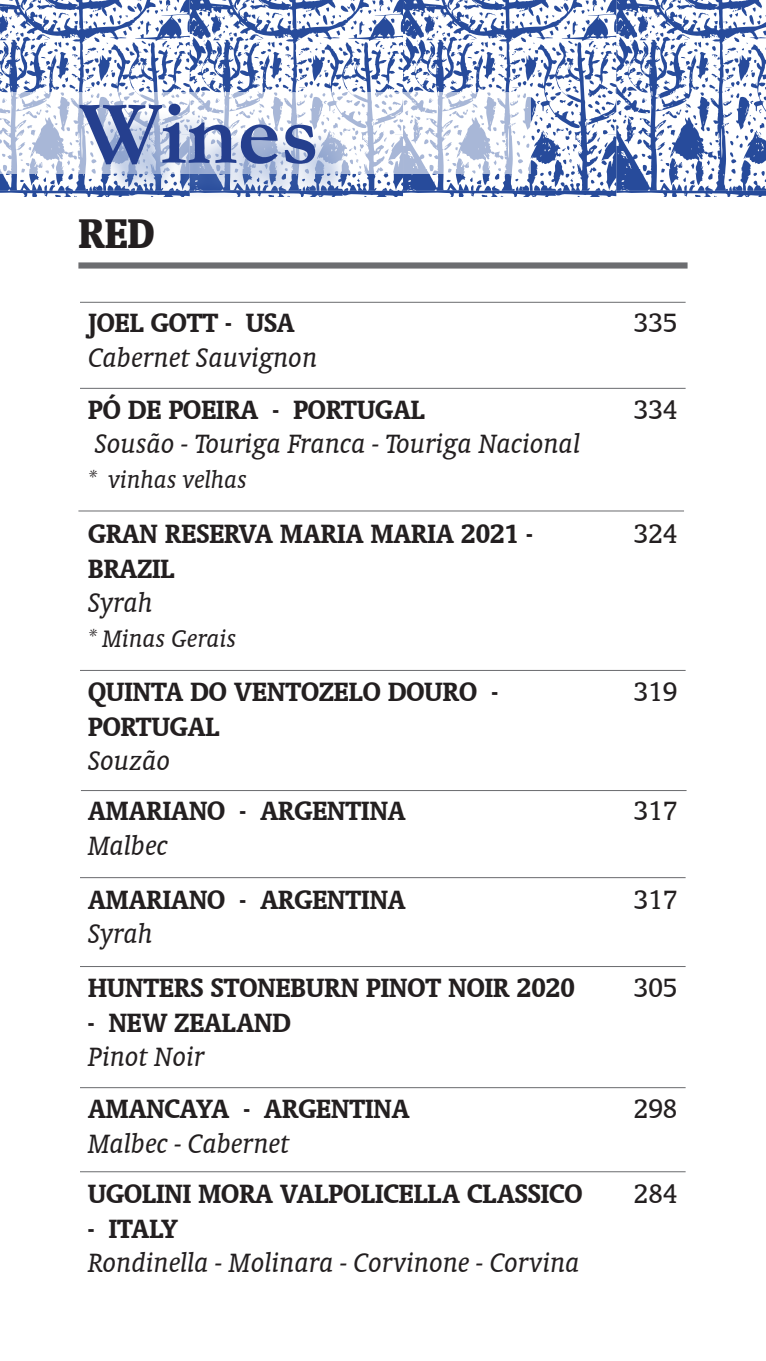
<style>
.page{position:relative;width:766px;height:1361px;background:#fff}
.page>*{position:absolute;margin:0;border:0;box-sizing:border-box;transform-origin:0 0}
.t1{font:700 91.8px "Garamond";color:#253f8e}
.t2{font:700 condensed 47.1px "Oranda BT";color:#231f20}
.t3{font:700 30px/34.5px "Oranda BT";color:#231f20}
.t4{font:italic 30px "Oranda BT";color:#231f20}
.t5{font:30px "Oranda BT";color:#231f20}
.t6{font:italic 27px "Oranda BT";color:#231f20}
</style>
<div class="page">
<svg style="left:0;top:0;width:765px;height:196px"></svg>
<svg style="left:0;top:92px;width:531px;height:81px"></svg>
<div style="left:85px;top:110px;width:266px;height:91px;background:#6081bf;opacity:.6"></div>
<div style="left:78px;top:262px;width:609px;height:6px;background:#6c6d70"></div>
<hr style="left:80px;top:670px;width:605px;height:1px;background:#6c6d70">
<hr style="left:80px;top:302px;width:605px;height:1px;background:#6c6d70">
<hr style="left:81px;top:790px;width:605px;height:1px;background:#6c6d70">
<hr style="left:80px;top:877px;width:605px;height:1px;background:#6c6d70">
<hr style="left:80px;top:966px;width:605px;height:1px;background:#6c6d70">
<hr style="left:80px;top:1087px;width:605px;height:1px;background:#6c6d70">
<hr style="left:80px;top:1171px;width:605px;height:1px;background:#6c6d70">
<hr style="left:78px;top:510px;width:605px;height:1px;background:#6c6d70">
<hr style="left:80px;top:388px;width:605px;height:1px;background:#6c6d70">
<h1 class="t1" style="left:79px;top:79px;width:241px">Wines</h1>
<p class="t2" style="left:78px;top:206px;width:78px">RED</p>
<p class="t3" style="left:88px;top:305px;width:208px">JOEL GOTT - USA</p>
<p class="t4" style="left:88px;top:340px;width:231px">Cabernet Sauvignon</p>
<p class="t3" style="left:88px;top:392px;width:338px">PÓ DE POEIRA - PORTUGAL</p>
<p class="t4" style="left:95px;top:427px;width:487px">Sousão - Touriga Franca - Touriga Nacional</p>
<p class="t6" style="left:88px;top:464px;width:160px">* vinhas velhas</p>
<p class="t3" style="left:88px;top:516px;width:446px">GRAN RESERVA MARIA MARIA 2021 -<br>BRAZIL</p>
<p class="t4" style="left:88px;top:586px;width:66px">Syrah</p>
<p class="t6" style="left:88px;top:623px;width:150px">* Minas Gerais</p>
<p class="t3" style="left:88px;top:674px;width:411px">QUINTA DO VENTOZELO DOURO -<br>PORTUGAL</p>
<p class="t4" style="left:88px;top:744px;width:84px">Souzão</p>
<p class="t3" style="left:88px;top:793px;width:319px">AMARIANO - ARGENTINA</p>
<p class="t4" style="left:88px;top:828px;width:81px">Malbec</p>
<p class="t3" style="left:88px;top:881px;width:319px">AMARIANO - ARGENTINA</p>
<p class="t4" style="left:88px;top:917px;width:66px">Syrah</p>
<p class="t3" style="left:88px;top:970px;width:488px">HUNTERS STONEBURN PINOT NOIR 2020</p>
<p class="t3" style="left:88px;top:1004px;width:204px">- NEW ZEALAND</p>
<p class="t4" style="left:88px;top:1040px;width:118px">Pinot Noir</p>
<p class="t3" style="left:88px;top:1091px;width:323px">AMANCAYA - ARGENTINA</p>
<p class="t4" style="left:88px;top:1126px;width:203px">Malbec - Cabernet</p>
<p class="t3" style="left:88px;top:1176px;width:496px">UGOLINI MORA VALPOLICELLA CLASSICO</p>
<p class="t3" style="left:88px;top:1210px;width:91px">- ITALY</p>
<p class="t4" style="left:88px;top:1245px;width:493px">Rondinella - Molinara - Corvinone - Corvina</p>
<p class="t5" style="left:633px;top:306px;width:45px">335</p>
<p class="t5" style="left:633px;top:392px;width:45px">334</p>
<p class="t5" style="left:633px;top:517px;width:45px">324</p>
<p class="t5" style="left:633px;top:675px;width:45px">319</p>
<p class="t5" style="left:633px;top:794px;width:45px">317</p>
<p class="t5" style="left:633px;top:882px;width:45px">317</p>
<p class="t5" style="left:633px;top:971px;width:45px">305</p>
<p class="t5" style="left:633px;top:1091px;width:45px">298</p>
<p class="t5" style="left:633px;top:1176px;width:45px">284</p>
</div>
